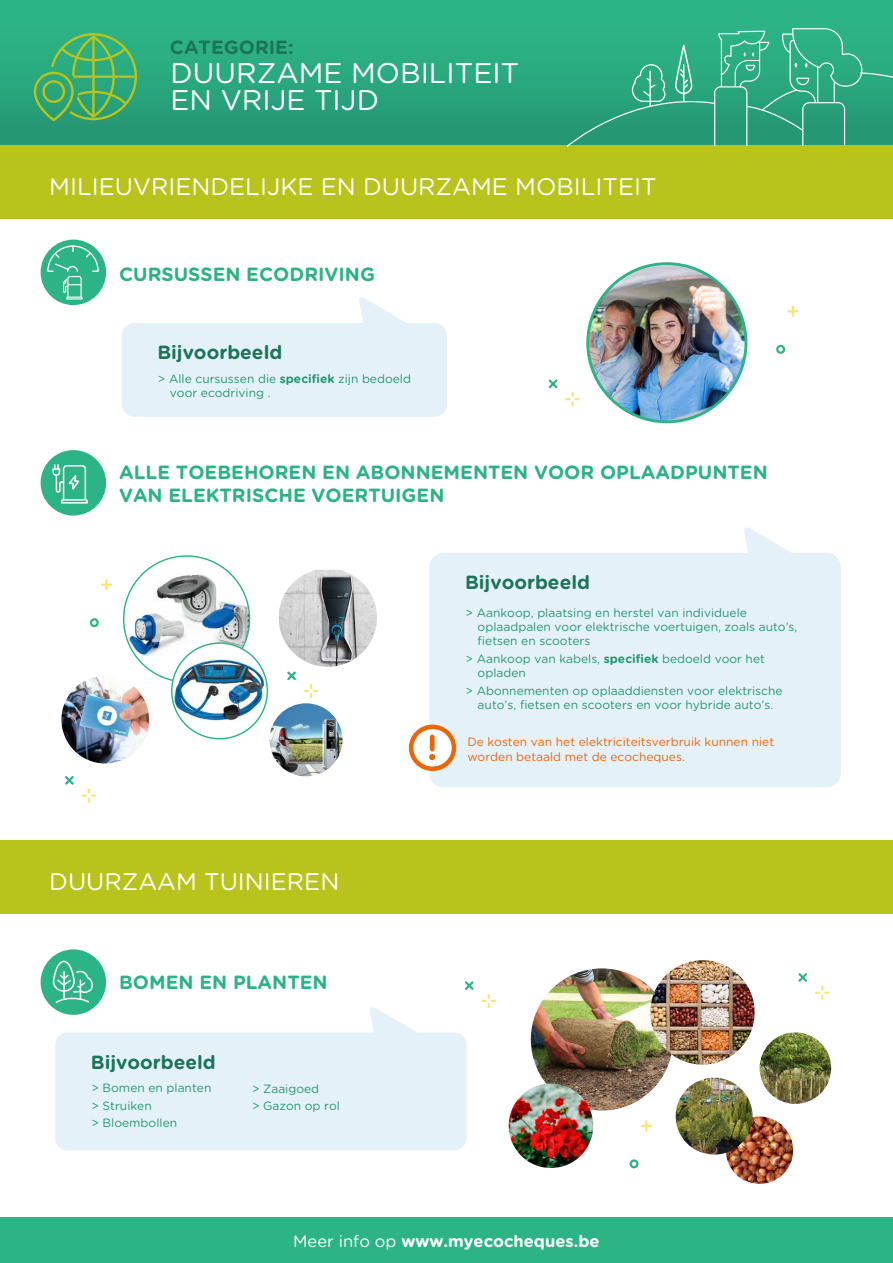
<style>
.page{position:relative;width:893px;height:1263px;background:#fff}
.page>*{position:absolute;margin:0;border:0;box-sizing:border-box;transform-origin:0 0}
.t1{font:28.5px/27px "Gotham Rounded";color:#fff}
.t2{font:24px "Gotham Rounded";color:#fff}
.t3{font:700 19.05px/23px "Gotham Rounded";color:#2bb386}
.t4{font:700 19.05px "Gotham Rounded";color:#1d7558}
.t5{font:700 16.5px "Gotham Rounded";color:#fff}
.t6{font:12px/14.4px "Gotham Rounded";color:#259772}
.t7{font:12px/14.4px "Gotham Rounded";color:#ec6608}
.s1{font-weight:700}
.s2{font-weight:400}
</style>
<div class="page">
<div style="left:0;top:0;width:893px;height:146px;background:linear-gradient(to bottom,#2eb98a,#269771)"></div>
<div style="left:0;top:1217px;width:893px;height:46px;background:#2cb386"></div>
<div style="left:0;top:146px;width:893px;height:73px;background:#b8c31c"></div>
<div style="left:0;top:840px;width:893px;height:73px;background:#b8c31c"></div>
<svg style="left:566px;top:28px;width:327px;height:119px"></svg>
<svg style="left:65px;top:776px;width:9px;height:9px"></svg>
<svg style="left:83px;top:789px;width:12px;height:13px"></svg>
<svg style="left:465px;top:981px;width:9px;height:9px"></svg>
<svg style="left:483px;top:995px;width:12px;height:12px"></svg>
<hr style="left:54px;top:75px;width:79px;height:3px;background:#b8c31c">
<svg style="left:60px;top:34px;width:67px;height:85px"></svg>
<div style="left:34px;top:72px;width:40px;height:49px;border:2px solid #b8c31c;border-radius:19px"></div>
<div style="left:42px;top:80px;width:23px;height:23px;border:2px solid #b8c31c;border-radius:50%"></div>
<div style="left:55px;top:1032px;width:411px;height:118px;background:#e5f1f8;border-radius:12px"></div>
<svg style="left:369px;top:1007px;width:62px;height:26px"></svg>
<div style="left:41px;top:240px;width:65px;height:65px;background:#2cb386;border-radius:50%"></div>
<div style="left:429px;top:553px;width:412px;height:234px;background:#e5f1f8;border-radius:14px"></div>
<svg style="left:744px;top:527px;width:47px;height:26px"></svg>
<div style="left:122px;top:323px;width:325px;height:94px;background:#e5f1f8;border-radius:13px"></div>
<svg style="left:359px;top:297px;width:47px;height:26px"></svg>
<svg style="left:548px;top:379px;width:10px;height:10px"></svg>
<svg style="left:566px;top:393px;width:13px;height:12px"></svg>
<svg style="left:287px;top:671px;width:9px;height:10px"></svg>
<svg style="left:305px;top:685px;width:12px;height:12px"></svg>
<svg style="left:798px;top:973px;width:9px;height:9px"></svg>
<svg style="left:816px;top:987px;width:12px;height:12px"></svg>
<svg style="left:102px;top:580px;width:9px;height:9px"></svg>
<div style="left:90px;top:618px;width:9px;height:9px;border:2px solid #2cb386;border-radius:50%"></div>
<svg style="left:788px;top:307px;width:9px;height:9px"></svg>
<div style="left:776px;top:345px;width:9px;height:9px;border:2px solid #2cb386;border-radius:50%"></div>
<svg style="left:642px;top:1121px;width:9px;height:9px"></svg>
<div style="left:629px;top:1159px;width:9px;height:9px;border:2px solid #2cb386;border-radius:50%"></div>
<img style="left:126px;top:572px;width:124px;height:84px">
<img style="left:279px;top:570px;width:98px;height:97px">
<img style="left:269px;top:703px;width:73px;height:73px;border-radius:37px">
<div style="left:172px;top:643px;width:95px;height:96px;background:#fff;border-radius:50%"></div>
<img style="left:174px;top:659px;width:91px;height:63px">
<img style="left:61px;top:676px;width:88px;height:87px;border-radius:44px">
<img style="left:531px;top:968px;width:142px;height:142px;border-radius:71px">
<img style="left:650px;top:960px;width:105px;height:104px;border-radius:52px">
<img style="left:760px;top:1032px;width:71px;height:72px;border-radius:36px">
<img style="left:509px;top:1083px;width:84px;height:85px;border-radius:42px">
<img style="left:726px;top:1116px;width:67px;height:68px;border-radius:34px">
<img style="left:676px;top:1078px;width:77px;height:76px;border-radius:38px">
<svg style="left:47px;top:245px;width:52px;height:55px"></svg>
<div style="left:41px;top:450px;width:65px;height:66px;background:#2cb386;border-radius:50%"></div>
<svg style="left:52px;top:464px;width:37px;height:52px"></svg>
<div style="left:41px;top:949px;width:65px;height:66px;background:#2cb386;border-radius:50%"></div>
<svg style="left:411px;top:727px;width:43px;height:42px"></svg>
<div style="left:409px;top:725px;width:47px;height:46px;border:4px solid #ec6608;border-radius:50%"></div>
<div style="left:430px;top:735px;width:5px;height:16px;background:#ec6608;border-radius:2px"></div>
<svg style="left:429px;top:754px;width:6px;height:6px"></svg>
<div style="left:53px;top:961px;width:22px;height:31px;border:2px solid #fff;border-radius:10px"></div>
<svg style="left:55px;top:969px;width:37px;height:35px"></svg>
<img style="left:588px;top:264px;width:158px;height:157px">
<div style="left:586px;top:262px;width:161px;height:161px;border:3px solid #2cb386;border-radius:50%"></div>
<h3 class="t4" style="left:170px;top:33px;width:125px">CATEGORIE:</h3>
<h1 class="t1" style="left:170px;top:58px;width:350px">DUURZAME MOBILITEIT<br>EN VRIJE TIJD</h1>
<h2 class="t2" style="left:49px;top:170px;width:609px">MILIEUVRIENDELIJKE EN DUURZAME MOBILITEIT</h2>
<h3 class="t3" style="left:119px;top:262px;width:257px">CURSUSSEN ECODRIVING</h3>
<h3 class="t4" style="left:157px;top:339px;width:126px">Bijvoorbeeld</h3>
<p class="t6" style="left:170px;top:370px;width:243px;text-indent:-12px">&gt; Alle cursussen die <span class="s1">specifiek</span> zijn bedoeld voor ecodriving .</p>
<h3 class="t3" style="left:119px;top:460px;width:650px">ALLE TOEBEHOREN EN ABONNEMENTEN VOOR OPLAADPUNTEN<br>VAN ELEKTRISCHE VOERTUIGEN</h3>
<h3 class="t4" style="left:465px;top:569px;width:126px">Bijvoorbeeld</h3>
<p class="t6" style="left:478px;top:605px;width:321px;text-indent:-12px">&gt; Aankoop, plaatsing en herstel van individuele oplaadpalen voor elektrische voertuigen, zoals auto’s, fietsen en scooters</p>
<p class="t6" style="left:478px;top:651px;width:289px;text-indent:-12px">&gt; Aankoop van kabels, <span class="s1">specifiek</span> bedoeld voor het opladen</p>
<p class="t6" style="left:466px;top:683px;width:318px;text-align:center">&gt; Abonnementen op oplaaddiensten voor elektrische auto’s, fietsen en scooters en voor hybride auto’s.</p>
<h2 class="t2" style="left:49px;top:865px;width:292px">DUURZAAM TUINIEREN</h2>
<h3 class="t3" style="left:119px;top:970px;width:210px">BOMEN EN PLANTEN</h3>
<h3 class="t4" style="left:91px;top:1048px;width:126px">Bijvoorbeeld</h3>
<p class="t6" style="left:91px;top:1078px;width:121px;line-height:17.4px">&gt; Bomen en planten &gt; Struiken<br>&gt; Bloembollen</p>
<p class="t6" style="left:252px;top:1079px;width:89px;line-height:17.4px">&gt; Zaaigoed<br>&gt; Gazon op rol</p>
<p class="t7" style="left:467px;top:734px;width:308px">De kosten van het elektriciteitsverbruik kunnen niet worden betaald met de ecocheques.</p>
<h3 class="t5" style="left:293px;top:1229px;width:308px"><span class="s2">Meer info op</span> www.myecocheques.be</h3>
</div>
